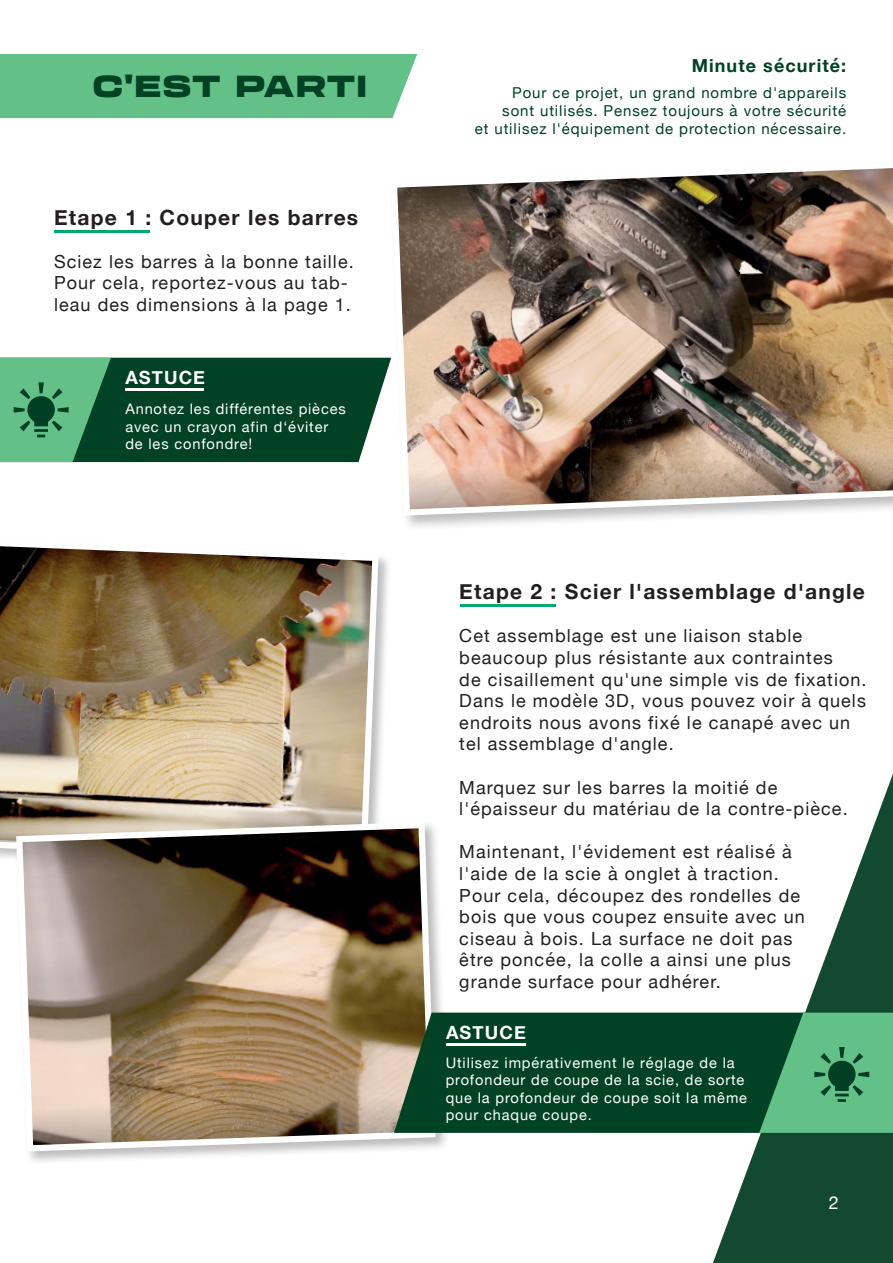
<style>
.page{position:relative;width:893px;height:1263px;background:#fff}
.page>*{position:absolute;margin:0;border:0;box-sizing:border-box;transform-origin:0 0}
.t1{font:900 expanded 30px "Transducer";letter-spacing:.06em;color:#014124}
.t2{font:700 21px "Helvetica Neue";letter-spacing:.06em;color:#231f20}
.t3{font:700 18.15px "Helvetica Neue";letter-spacing:.06em;color:#fff}
.t4{font:18px/21.6px "Helvetica Neue";letter-spacing:.06em;color:#231f20}
.t5{font:700 18px "Helvetica Neue";letter-spacing:.06em;color:#014124}
.t6{font:18px "Helvetica Neue";color:#fff}
.t7{font:15px/18px "Helvetica Neue";letter-spacing:.06em;color:#014124;text-align:right}
.t8{font:14.55px/17.5px "Helvetica Neue";letter-spacing:.06em;color:#fff}
</style>
<div class="page">
<svg style="left:713px;top:774px;width:180px;height:489px"></svg>
<div style="left:389px;top:158px;width:504px;height:374px;background:#231f20;opacity:.3"></div>
<img style="left:388px;top:158px;width:505px;height:361px">
<hr style="left:55px;top:230px;width:95px;height:2px;background:#00a86d">
<hr style="left:460px;top:604px;width:95px;height:3px;background:#00a86d">
<div style="left:0;top:537px;width:392px;height:338px;background:#231f20;opacity:.3"></div>
<img style="left:0;top:537px;width:382px;height:329px">
<div style="left:14px;top:820px;width:435px;height:345px;background:#231f20;opacity:.3"></div>
<svg style="left:13px;top:819px;width:426px;height:336px;background:#978571"></svg>
<div style="left:0;top:54px;width:417px;height:64px;background:#63c087"></div>
<svg style="left:0;top:358px;width:391px;height:104px;background:#206342"></svg>
<hr style="left:126px;top:389px;width:78px;height:2px;background:#fff">
<svg style="left:394px;top:1012px;width:365px;height:121px;background:#0b4629"></svg>
<svg style="left:759px;top:1012px;width:134px;height:121px;background:#4ca26f"></svg>
<hr style="left:446px;top:1044px;width:79px;height:2px;background:#fff">
<h1 class="t1" style="left:93px;top:63px;width:276px">C'EST PARTI</h1>
<p class="t2" style="left:54px;top:201px;width:306px">Etape 1 : Couper les barres</p>
<p class="t4" style="left:54px;top:252px;width:301px">Sciez les barres à la bonne taille.<br>Pour cela, reportez-vous au tab&shy;leau des dimensions à la page 1.</p>
<p class="t3" style="left:125px;top:363px;width:81px">ASTUCE</p>
<p class="t8" style="left:125px;top:401px;width:222px">Annotez les différentes pièces avec un crayon afin d‘éviter de les confondre!</p>
<p class="t5" style="left:692px;top:51px;width:156px">Minute sécurité:</p>
<p class="t7" style="left:475px;top:85px;width:373px">Pour ce projet, un grand nombre d'appareils<br>sont utilisés. Pensez toujours à votre sécurité<br>et utilisez l'équipement de protection nécessaire.</p>
<p class="t2" style="left:459px;top:575px;width:407px">Etape 2 : Scier l'assemblage d'angle</p>
<p class="t4" style="left:459px;top:626px;width:409px">Cet assemblage est une liaison stable beaucoup plus résistante aux contraintes<br>de cisaillement qu'une simple vis de fixation.<br>Dans le modèle 3D, vous pouvez voir à quels endroits nous avons fixé le canapé avec un tel assemblage d'angle.</p>
<p class="t4" style="left:459px;top:777px;width:390px">Marquez sur les barres la moitié de l'épaisseur du matériau de la contre-pièce.</p>
<p class="t4" style="left:459px;top:842px;width:347px">Maintenant, l'évidement est réalisé à l'aide de la scie à onglet à traction.<br>Pour cela, découpez des rondelles de bois que vous coupez ensuite avec un ciseau à bois. La surface ne doit pas être poncée, la colle a ainsi une plus grande surface pour adhérer.</p>
<p class="t3" style="left:446px;top:1018px;width:81px">ASTUCE</p>
<p class="t8" style="left:446px;top:1054px;width:303px">Utilisez impérativement le réglage de la profondeur de coupe de la scie, de sorte que la profondeur de coupe soit la même pour chaque coupe.</p>
<p class="t6" style="left:829px;top:1189px;width:12px">2</p>
</div>
